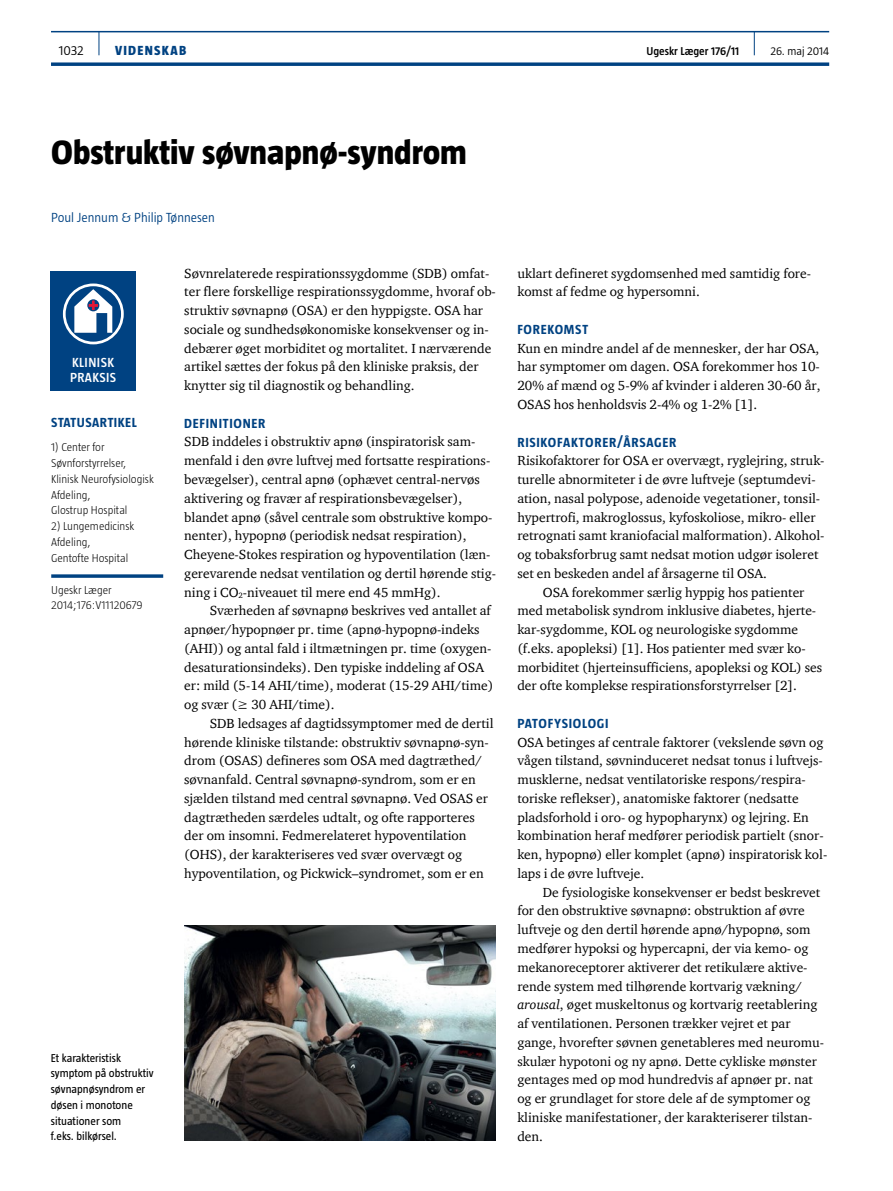
<style>
.page{position:relative;width:893px;height:1191px;background:#fff}
.page>*{position:absolute;margin:0;border:0;box-sizing:border-box;transform-origin:0 0}
.t1{font:800 34.5px "Taz";color:#000}
.t2{font:13.5px/18.8px "ITC Charter Com";color:#000}
.t3{font:700 13.5px "Taz";letter-spacing:.05em;color:#004282}
.t4{font:300 13.5px "Taz";color:#004282}
.t5{font:600 13.5px/15px "Taz";letter-spacing:.035em;color:#fff}
.t6{font:800 13.5px "Taz";letter-spacing:.095em;color:#004282}
.t7{font:300 13.5px "Taz";color:#000}
.t8{font:300 11.7px/15.8px "Taz";color:#000}
.t9{font:11.7px/15.8px "Taz";color:#000}
.t10{font:600 11.7px "Taz";color:#000}
.t11{font:300 11.7px "Taz";color:#000}
.s1{font-style:italic}
</style>
<div class="page">
<hr style="left:51px;top:31px;width:778px;height:1px;background:#004282">
<svg style="left:51px;top:62px;width:778px;height:4px;background:#225b92"></svg>
<svg style="left:99px;top:32px;width:1px;height:23px"></svg>
<svg style="left:754px;top:32px;width:1px;height:23px"></svg>
<svg style="left:51px;top:574px;width:112px;height:4px"></svg>
<div style="left:51px;top:271px;width:85px;height:119px;background:#004282"></div>
<svg style="left:64px;top:285px;width:58px;height:58px"></svg>
<div style="left:63px;top:283px;width:61px;height:61px;border:3px solid #fff;border-radius:50%"></div>
<svg style="left:74px;top:289px;width:38px;height:44px"></svg>
<img style="left:184px;top:925px;width:312px;height:215px">
<p class="t7" style="left:59px;top:43px;width:27px">1032</p>
<p class="t6" style="left:115px;top:43px;width:73px">VIDENSKAB</p>
<p class="t10" style="left:646px;top:45px;width:94px">Ugeskr Læger 176/11</p>
<p class="t11" style="left:770px;top:45px;width:60px">26. maj 2014</p>
<h1 class="t1" style="left:51px;top:133px;width:417px">Obstruktiv søvnapnø-syndrom</h1>
<p class="t4" style="left:51px;top:209px;width:165px">Poul Jennum &amp; Philip Tønnesen</p>
<p class="t5" style="left:70px;top:355px;width:48px">KLINISK<br>PRAKSIS</p>
<p class="t3" style="left:51px;top:415px;width:87px">STATUSARTIKEL</p>
<p class="t8" style="left:51px;top:439px;width:104px">1) Center for<br>Søvnforstyrrelser,<br>Klinisk Neurofysiologisk<br>Afdeling,<br>Glostrup Hospital</p>
<p class="t8" style="left:51px;top:518px;width:85px">2) Lungemedicinsk<br>Afdeling,<br>Gentofte Hospital</p>
<p class="t8" style="left:51px;top:581px;width:93px">Ugeskr Læger<br>2014;176:V11120679</p>
<p class="t2" style="left:184px;top:263px;width:313px">Søvnrelaterede respirationssygdomme (SDB) omfat&shy;ter flere forskellige respirationssygdomme, hvoraf ob&shy;struktiv søvnapnø (OSA) er den hyppigste. OSA har sociale og sundhedsøkonomiske konsekvenser og in&shy;debærer øget morbiditet og mortalitet. I nærværende artikel sættes der fokus på den kliniske praksis, der knytter sig til diagnostik og behandling.</p>
<p class="t3" style="left:184px;top:415px;width:59px">DEFINITIONER</p>
<p class="t2" style="left:184px;top:432px;width:313px">SDB inddeles i obstruktiv apnø (inspiratorisk sam&shy;menfald i den øvre luftvej med fortsatte respirations&shy;bevægelser), central apnø (ophævet central-nervøs aktivering og fravær af respirationsbevægelser), blandet apnø (såvel centrale som obstruktive kompo&shy;nenter), hypopnø (periodisk nedsat respiration), Cheyene-Stokes respiration og hypoventilation (læn&shy;gerevarende nedsat ventilation og dertil hørende stig&shy;ning i CO<sub>2</sub>-niveauet til mere end 45 mmHg).</p>
<p class="t2" style="left:184px;top:601px;width:311px;text-indent:26px">Sværheden af søvnapnø beskrives ved antallet af apnøer/hypopnøer pr. time (apnø-hypopnø-indeks (AHI)) og antal fald i iltmætningen pr. time (oxygen&shy;desaturationsindeks). Den typiske inddeling af OSA er: mild (5-14 AHI/time), moderat (15-29 AHI/time) og svær (≥ 30 AHI/time).</p>
<p class="t2" style="left:184px;top:713px;width:311px;text-indent:26px">SDB ledsages af dagtidssymptomer med de dertil hørende kliniske tilstande: obstruktiv søvnapnø-syn&shy;drom (OSAS) defineres som OSA med dagtræthed/ søvnanfald. Central søvnapnø-syndrom, som er en sjælden tilstand med central søvnapnø. Ved OSAS er dagtrætheden særdeles udtalt, og ofte rapporteres der om insomni. Fedmerelateret hypoventilation (OHS), der karakteriseres ved svær overvægt og hypoventilation, og Pickwick–syndromet, som er en</p>
<p class="t9" style="left:51px;top:1049px;width:104px">Et karakteristisk symptom på obstruktiv søvnapnøsyndrom er døsen i monotone situationer som<br>f.eks. bilkørsel.</p>
<p class="t2" style="left:517px;top:263px;width:295px">uklart defineret sygdomsenhed med samtidig fore&shy;komst af fedme og hypersomni.</p>
<p class="t3" style="left:517px;top:322px;width:9px">FORE</p>
<p class="t3" style="left:547px;top:322px;width:36px">KOMST</p>
<p class="t2" style="left:517px;top:338px;width:305px;text-align:justify">Kun en mindre andel af de mennesker, der har OSA, har symptomer om dagen. OSA forekommer hos 10- 20% af mænd og 5-9% af kvinder i alderen 30-60 år, OSAS hos henholdsvis 2-4% og 1-2% [1].</p>
<p class="t3" style="left:517px;top:434px;width:71px">RISIKOFAKTORER</p>
<p class="t3" style="left:617px;top:434px;width:23px">/ÅRSAGER</p>
<p class="t2" style="left:517px;top:451px;width:309px">Risikofaktorer for OSA er overvægt, ryglejring, struk&shy;turelle abnormiteter i de øvre luftveje (septumdevi&shy;ation, nasal polypose, adenoide vegetationer, tonsil&shy;hypertrofi, makroglossus, kyfoskoliose, mikro- eller retrognati samt kraniofacial malformation). Alkohol&shy;og tobaksforbrug samt nedsat motion udgør isoleret set en beskeden andel af årsagerne til OSA.</p>
<p class="t2" style="left:517px;top:582px;width:306px;text-indent:26px">OSA forekommer særlig hyppig hos patienter med metabolisk syndrom inklusive diabetes, hjerte&shy;kar-sygdomme, KOL og neurologiske sygdomme (f.eks. apopleksi) [1]. Hos patienter med svær ko&shy;morbiditet (hjerteinsufficiens, apopleksi og KOL) ses der ofte komplekse respirationsforstyrrelser [2].</p>
<p class="t3" style="left:517px;top:715px;width:8px">PATOF</p>
<p class="t3" style="left:554px;top:715px;width:27px">YSIOLOG</p>
<p class="t3" style="left:605px;top:715px;width:5px">I</p>
<p class="t2" style="left:517px;top:732px;width:311px">OSA betinges af centrale faktorer (vekslende søvn og vågen tilstand, søvninduceret nedsat tonus i luftvejs&shy;musklerne, nedsat ventilatoriske respons/respira&shy;toriske reflekser), anatomiske faktorer (nedsatte pladsforhold i oro- og hypopharynx) og lejring. En kombination heraf medfører periodisk partielt (snor&shy;ken, hypopnø) eller komplet (apnø) inspiratorisk kol&shy;laps i de øvre luftveje.</p>
<p class="t2" style="left:517px;top:882px;width:308px;text-indent:26px">De fysiologiske konsekvenser er bedst beskrevet for den obstruktive søvnapnø: obstruktion af øvre luftveje og den dertil hørende apnø/hypopnø, som medfører hypoksi og hypercapni, der via kemo- og mekanoreceptorer aktiverer det retikulære aktive&shy;rende system med tilhørende kortvarig vækning/ <span class="s1">arousal</span>, øget muskeltonus og kortvarig reetablering af ventilationen. Personen trækker vejret et par gange, hvorefter søvnen genetableres med neuromu&shy;skulær hypotoni og ny apnø. Dette cykliske mønster gentages med op mod hundredvis af apnøer pr. nat og er grundlaget for store dele af de symptomer og kliniske manifestationer, der karakteriserer tilstan&shy;den.</p>
</div>
